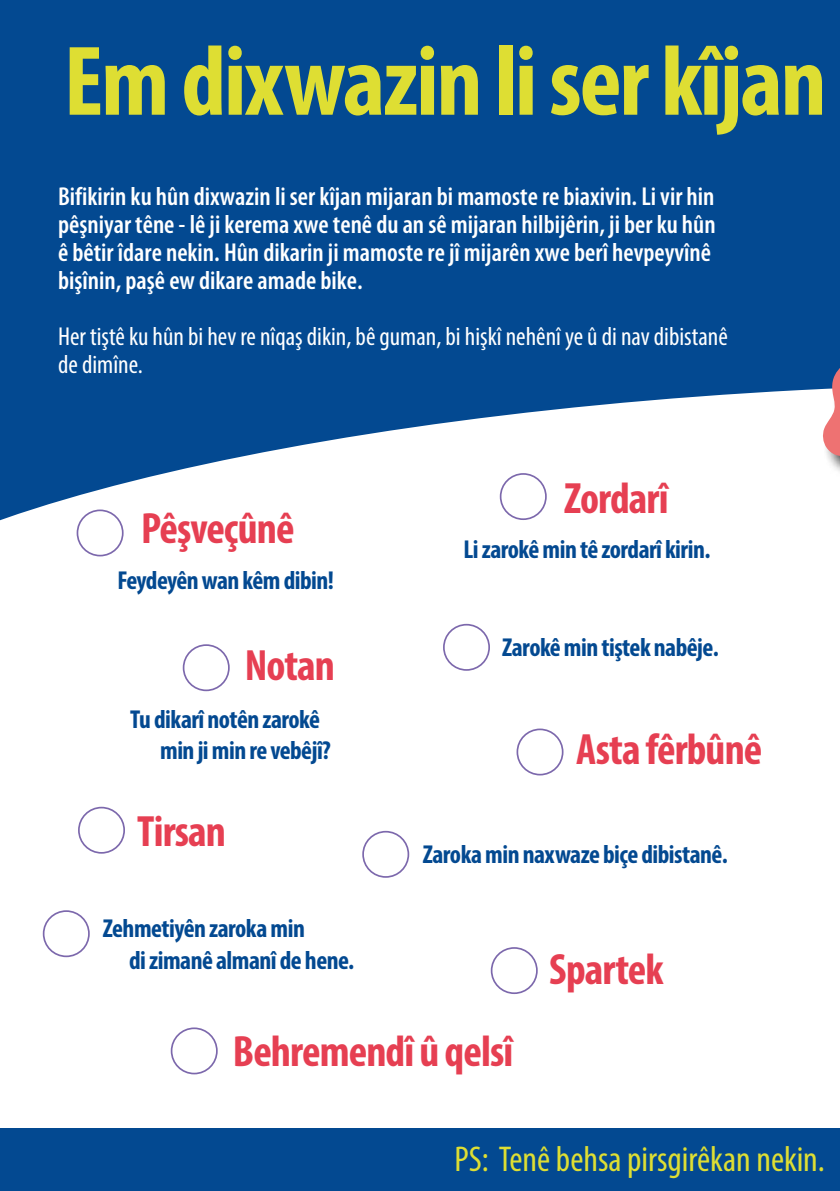
<style>
.page{position:relative;width:840px;height:1191px;background:#fff}
.page>*{position:absolute;margin:0;border:0;box-sizing:border-box;transform-origin:0 0}
.t1{font:700 condensed 100px "Myriad Pro";letter-spacing:-.02em;color:#dede33}
.t2{font:700 condensed 44px "Myriad Pro";letter-spacing:-.02em;color:#e63f52}
.t3{font:condensed 36px "Myriad Pro";color:#dede33}
.t4{font:600 condensed 26px/28px "Myriad Pro";color:#fff}
.t5{font:700 condensed 26px/31.2px "Myriad Pro";letter-spacing:-.02em;color:#034991}
.t6{font:condensed 26px/28px "Myriad Pro";color:#fff}
</style>
<div class="page">
<div style="left:0;top:0;width:839px;height:553px;background:#034991"></div>
<svg style="left:0;top:389px;width:839px;height:461px"></svg>
<div style="left:499px;top:473px;width:47px;height:47px;border:2px solid #7c68ac;border-radius:50%"></div>
<div style="left:183px;top:644px;width:46px;height:47px;border:2px solid #7c68ac;border-radius:50%"></div>
<div style="left:77px;top:509px;width:46px;height:47px;border:2px solid #7c68ac;border-radius:50%"></div>
<div style="left:516px;top:728px;width:47px;height:47px;border:2px solid #7c68ac;border-radius:50%"></div>
<div style="left:443px;top:624px;width:46px;height:47px;border:2px solid #7c68ac;border-radius:50%"></div>
<div style="left:490px;top:947px;width:47px;height:47px;border:2px solid #7c68ac;border-radius:50%"></div>
<div style="left:43px;top:910px;width:47px;height:47px;border:2px solid #7c68ac;border-radius:50%"></div>
<div style="left:78px;top:806px;width:47px;height:47px;border:2px solid #7c68ac;border-radius:50%"></div>
<div style="left:362px;top:831px;width:47px;height:46px;border:2px solid #7c68ac;border-radius:50%"></div>
<div style="left:171px;top:1027px;width:46px;height:47px;border:2px solid #7c68ac;border-radius:50%"></div>
<div style="left:0;top:1128px;width:839px;height:63px;background:#034991"></div>
<div style="left:822px;top:166px;width:17px;height:315px;background:#000;opacity:.75"></div>
<svg style="left:821px;top:166px;width:18px;height:294px"></svg>
<h1 class="t1" style="left:64px;top:19px;width:763px">Em dixwazin li ser kîjan</h1>
<p class="t4" style="left:58px;top:182px;width:658px">Bifikirin ku hûn dixwazin li ser kîjan mijaran bi mamoste re biaxivin. Li vir hin pêşniyar têne - lê ji kerema xwe tenê du an sê mijaran hilbijêrin, ji ber ku hûn ê bêtir îdare nekin. Hûn dikarin ji mamoste re jî mijarên xwe berî hevpeyvînê bişînin, paşê ew dikare amade bike.</p>
<p class="t6" style="left:58px;top:322px;width:670px">Her tiştê ku hûn bi hev re nîqaş dikin, bê guman, bi hişkî nehênî ye û di nav dibistanê de dimîne.</p>
<h2 class="t2" style="left:141px;top:501px;width:155px">Pêşveçûnê</h2>
<p class="t5" style="left:117px;top:564px;width:218px">Feydeyên wan kêm dibin!</p>
<h2 class="t2" style="left:244px;top:637px;width:92px">Notan</h2>
<p class="t5" style="left:160px;top:703px;width:172px;text-indent:-30px">Tu dikarî notên zarokê min ji min re vebêjî?</p>
<h2 class="t2" style="left:137px;top:803px;width:90px">Tirsan</h2>
<p class="t5" style="left:129px;top:912px;width:226px;text-indent:-26px">Zehmetiyên zaroka min<br>di zimanê almanî de hene.</p>
<h2 class="t2" style="left:564px;top:471px;width:106px">Zordarî</h2>
<p class="t5" style="left:463px;top:533px;width:248px">Li zarokê min tê zordarî kirin.</p>
<p class="t5" style="left:502px;top:631px;width:218px">Zarokê min tiştek nabêje.</p>
<h2 class="t2" style="left:576px;top:722px;width:188px">Asta fêrbûnê</h2>
<p class="t5" style="left:422px;top:838px;width:306px">Zaroka min naxwaze biçe dibistanê.</p>
<h2 class="t2" style="left:549px;top:942px;width:116px">Spartek</h2>
<h2 class="t2" style="left:233px;top:1023px;width:282px">Behremendî û qelsî</h2>
<h3 class="t3" style="left:454px;top:1137px;width:371px">PS: Tenê behsa pirsgirêkan nekin.</h3>
</div>
